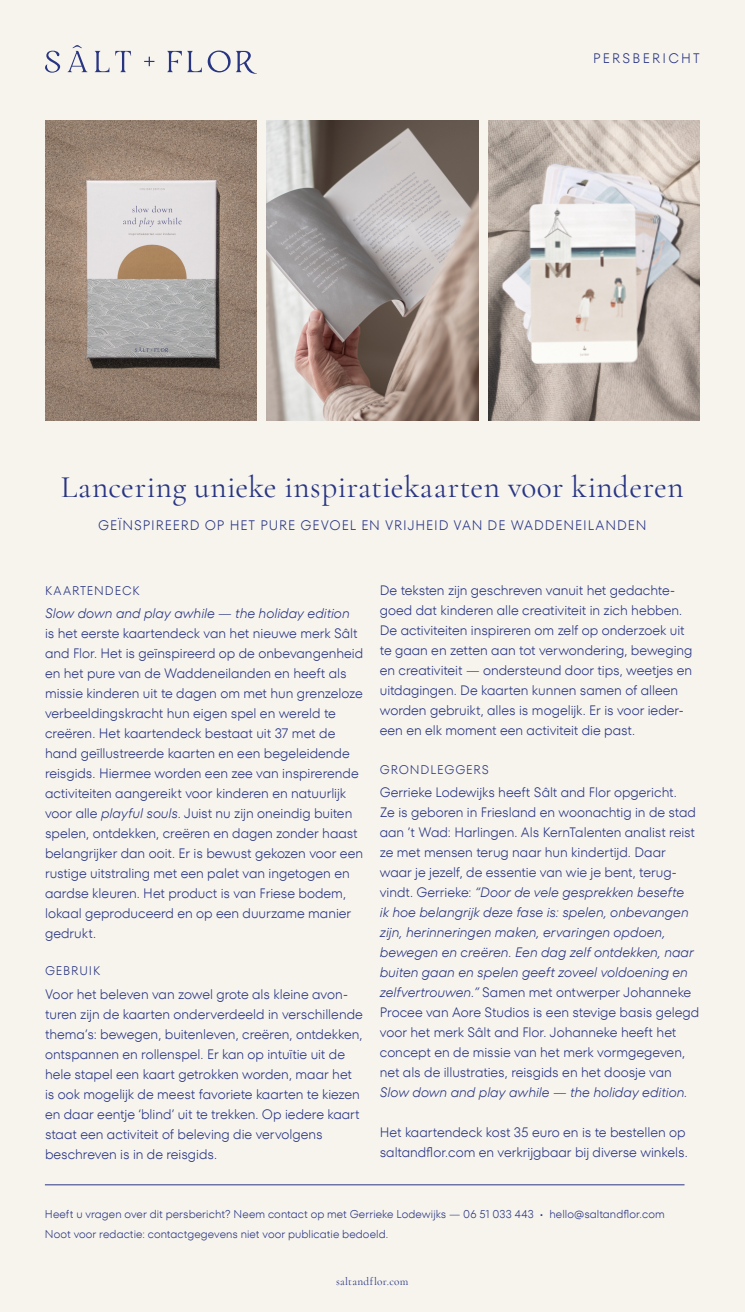
<style>
.page{position:relative;width:745px;height:1312px;background:#fff}
.page>*{position:absolute;margin:0;border:0;box-sizing:border-box;transform-origin:0 0}
.t1{font:31.25px "Cormorant Garamond";letter-spacing:.015em;color:#283583}
.t2{font:300 13.75px "TT Fors";letter-spacing:.065em;color:#283583}
.t3{font:300 13.75px "TT Fors";letter-spacing:.16em;color:#283583}
.t4{font:300 13.62px/20px "TT Fors";color:#283583}
.t5{font:italic 300 13.62px "TT Fors";letter-spacing:-.005em;color:#283583}
.t6{font:300 12.5px "TT Fors";letter-spacing:.07em;color:#283583}
.t7{font:300 11.25px/20px "TT Fors";letter-spacing:.01em;color:#283583}
.t8{font:11.25px "Cormorant Garamond";letter-spacing:.03em;color:#283583}
.s1{font-style:italic}
</style>
<div class="page">
<div style="left:0;top:0;width:744px;height:1311px;background:#f7f4ed"></div>
<img style="left:266px;top:121px;width:212px;height:300px">
<img style="left:488px;top:121px;width:211px;height:300px">
<img style="left:45px;top:121px;width:212px;height:300px">
<svg style="left:45px;top:51px;width:16px;height:22px"></svg>
<svg style="left:68px;top:45px;width:19px;height:27px"></svg>
<svg style="left:95px;top:51px;width:14px;height:21px"></svg>
<svg style="left:115px;top:51px;width:16px;height:21px"></svg>
<svg style="left:167px;top:50px;width:63px;height:22px"></svg>
<svg style="left:236px;top:51px;width:21px;height:23px"></svg>
<svg style="left:144px;top:57px;width:10px;height:9px"></svg>
<hr style="left:45px;top:1184px;width:639px;height:1px;background:#283583">
<p class="t3" style="left:592px;top:50px;width:108px">PERSBERICHT</p>
<h1 class="t1" style="left:61px;top:468px;width:624px">Lancering unieke inspiratiekaarten voor kinderen</h1>
<p class="t2" style="left:98px;top:517px;width:549px">GEÏNSPIREERD OP HET PURE GEVOEL EN VRIJHEID VAN DE WADDENEILANDEN</p>
<p class="t6" style="left:45px;top:583px;width:96px">KAARTENDECK</p>
<p class="t5" style="left:45px;top:605px;width:306px">Slow down and play awhile — the holiday edition</p>
<p class="t4" style="left:45px;top:623px;width:319px">is het eerste kaartendeck van het nieuwe merk Sâlt and Flor. Het is geïnspireerd op de onbevangenheid en het pure van de Waddeneilanden en heeft als missie kinderen uit te dagen om met hun grenzeloze verbeeldingskracht hun eigen spel en wereld te creëren. Het kaartendeck bestaat uit 37 met de hand geïllustreerde kaarten en een begeleidende reisgids. Hiermee worden een zee van inspirerende activiteiten aangereikt voor kinderen en natuurlijk voor alle <span class="s1">playful souls</span>. Juist nu zijn oneindig buiten spelen, ontdekken, creëren en dagen zonder haast belangrijker dan ooit. Er is bewust gekozen voor een rustige uitstraling met een palet van ingetogen en aardse kleuren. Het product is van Friese bodem, lokaal geproduceerd en op een duurzame manier gedrukt.</p>
<p class="t6" style="left:45px;top:963px;width:57px">GEBRUIK</p>
<p class="t4" style="left:45px;top:984px;width:319px">Voor het beleven van zowel grote als kleine avon&shy;turen zijn de kaarten onderverdeeld in verschillende thema’s: bewegen, buitenleven, creëren, ontdekken, ontspannen en rollenspel. Er kan op intuïtie uit de hele stapel een kaart getrokken worden, maar het is ook mogelijk de meest favoriete kaarten te kiezen en daar eentje ‘blind’ uit te trekken. Op iedere kaart staat een activiteit of beleving die vervolgens beschreven is in de reisgids.</p>
<p class="t4" style="left:379px;top:580px;width:314px">De teksten zijn geschreven vanuit het gedachte&shy;goed dat kinderen alle creativiteit in zich hebben.<br>De activiteiten inspireren om zelf op onderzoek uit te gaan en zetten aan tot verwondering, beweging en creativiteit — ondersteund door tips, weetjes en uitdagingen. De kaarten kunnen samen of alleen worden gebruikt, alles is mogelijk. Er is voor ieder&shy;een en elk moment een activiteit die past.</p>
<p class="t6" style="left:379px;top:762px;width:110px">GRONDLEGGERS</p>
<p class="t4" style="left:379px;top:781px;width:321px">Gerrieke Lodewijks heeft Sâlt and Flor opgericht.<br>Ze is geboren in Friesland en woonachtig in de stad aan ’t Wad: Harlingen. Als KernTalenten analist reist ze met mensen terug naar hun kindertijd. Daar waar je jezelf, de essentie van wie je bent, terug&shy;vindt. Gerrieke: <span class="s1">“Door de vele gesprekken besefte<br>ik hoe belangrijk deze fase is: spelen, onbevangen zijn, herinneringen maken, ervaringen opdoen, bewegen en creëren. Een dag zelf ontdekken, naar buiten gaan en spelen geeft zoveel voldoening en zelfvertrouwen.”</span> Samen met ontwerper Johanneke Procee van Aore Studios is een stevige basis gelegd voor het merk Sâlt and Flor. Johanneke heeft het concept en de missie van het merk vormgegeven, net als de illustraties, reisgids en het doosje van</p>
<p class="t5" style="left:379px;top:1083px;width:309px">Slow down and play awhile — the holiday edition.</p>
<p class="t4" style="left:379px;top:1122px;width:309px">Het kaartendeck kost 35 euro en is te bestellen op saltandflor.com en verkrijgbaar bij diverse winkels.</p>
<p class="t7" style="left:45px;top:1204px;width:621px">Heeft u vragen over dit persbericht? Neem contact op met Gerrieke Lodewijks — 06 51 033 443 • hello@saltandflor.com<br>Noot voor redactie: contactgegevens niet voor publicatie bedoeld.</p>
<p class="t8" style="left:336px;top:1273px;width:74px">saltandflor.com</p>
</div>
